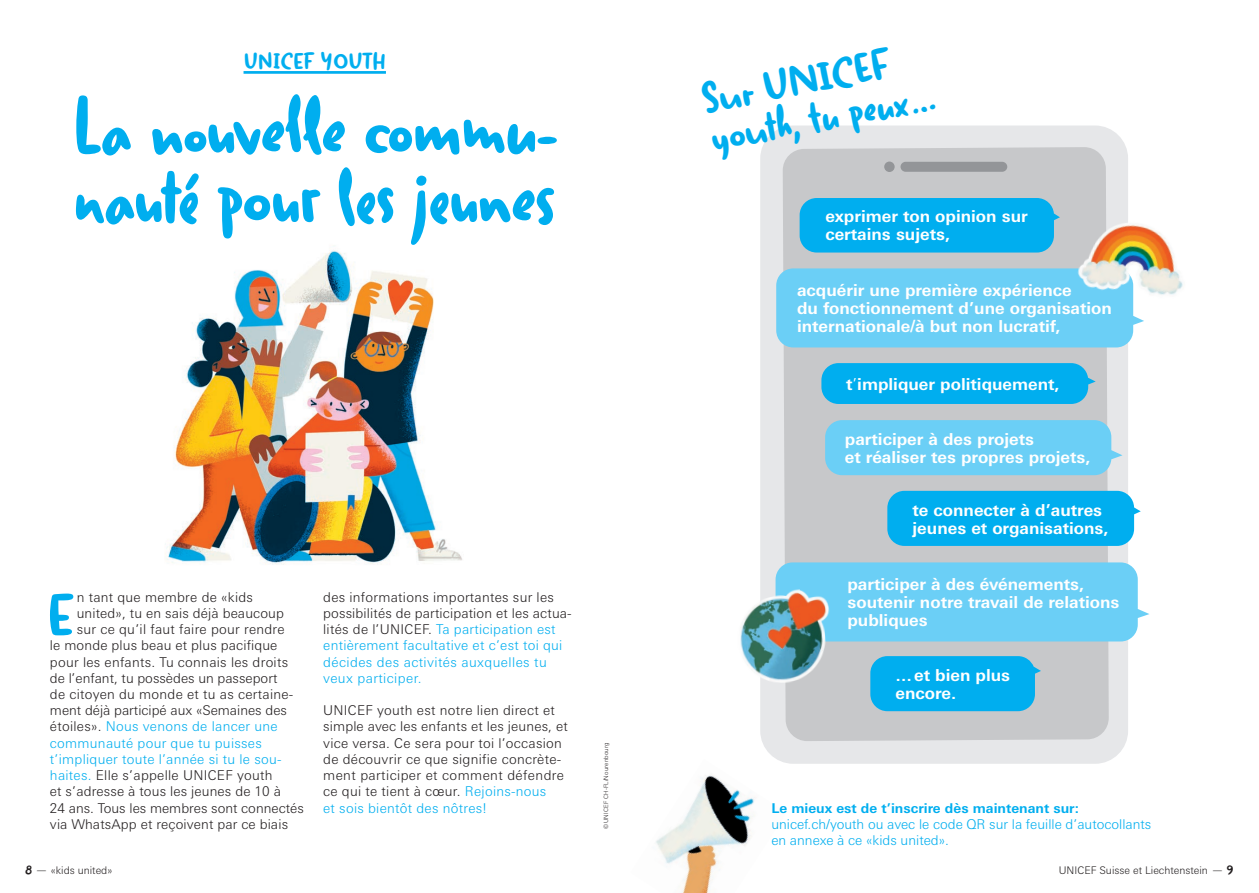
<style>
.page{position:relative;width:1259px;height:893px;background:#fff}
.page>*{position:absolute;margin:0;border:0;box-sizing:border-box;transform-origin:0 0}
.t1{font:700 76.5px/69px "Duffy Script";letter-spacing:-.01em;color:#00aeef}
.t2{font:700 58.65px "Duffy Script";color:#00aeef}
.t3{font:700 42px/39.2px "Duffy Script";color:#00aeef}
.t4{font:700 22.5px "Duffy Script";letter-spacing:-.005em;color:#00aeef}
.t5{font:700 16.5px/18px "Univers Next Pro";color:#fff}
.t6{font:300 13.5px/16.2px "Univers Next Pro";letter-spacing:.02em;color:#231f20}
.t7{font:300 13.5px/16.2px "Univers Next Pro";letter-spacing:.02em;color:#00aeef}
.t8{font:300 13.5px "Univers Next Pro";color:#231f20}
.t9{font:300 13.5px/16.2px "Univers Next Pro";color:#00aeef}
.t10{font:700 13.5px "Univers Next Pro";color:#00aeef}
.t11{font:300 10.5px "Univers Next Pro";color:#231f20}
.t12{font:300 6px "Univers Next Pro";letter-spacing:.02em;color:#231f20}
.s1{color:#231f20}
.s2{color:#00aeef}
.s3{font-weight:300}
.s4{font-family:"Duffy Script";font-weight:700;font-size:12px}
.s5{font-size:12px}
</style>
<div class="page">
<img style="left:166px;top:250px;width:296px;height:315px">
<img style="left:656px;top:775px;width:99px;height:118px">
<hr style="left:243px;top:71px;width:143px;height:3px;background:#00aeef">
<div style="left:760px;top:126px;width:368px;height:638px;background:#e6e7e9;border-radius:33px"></div>
<div style="left:783px;top:147px;width:325px;height:594px;background:#c7c8ca"></div>
<div style="left:900px;top:162px;width:107px;height:10px;background:#939598;border-radius:5px"></div>
<div style="left:884px;top:162px;width:10px;height:10px;background:#939598;border-radius:50%"></div>
<div style="left:887px;top:491px;width:247px;height:55px;background:#00aeef;border-radius:17px"></div>
<svg style="left:821px;top:363px;width:274px;height:41px;background:#09afed"></svg>
<div style="left:799px;top:198px;width:255px;height:55px;background:#00aeef;border-radius:17px"></div>
<div style="left:775px;top:562px;width:374px;height:79px;background:#6bcff6"></div>
<div style="left:825px;top:420px;width:286px;height:55px;background:#6bcff6;border-radius:17px"></div>
<div style="left:776px;top:268px;width:368px;height:79px;background:#6bcff6"></div>
<svg style="left:870px;top:656px;width:171px;height:55px;background:#0cafec"></svg>
<img style="left:1072px;top:209px;width:111px;height:102px">
<img style="left:740px;top:587px;width:96px;height:104px">
<h3 class="t4" style="left:243px;top:46px;width:144px">UNICEF YOUTH</h3>
<h1 class="t1" style="left:72px;top:92px;width:487px">La nouvelle commu&shy;nauté pour les jeunes</h1>
<h2 class="t2" style="left:47px;top:576px;width:29px">E</h2>
<p class="t6" style="left:77px;top:589px;width:178px">n tant que membre de «kids</p>
<p class="t6" style="left:77px;top:605px;width:209px">united», tu en sais déjà beaucoup</p>
<p class="t6" style="left:77px;top:621px;width:209px">sur ce qu’il faut faire pour rendre</p>
<p class="t6" style="left:50px;top:637px;width:229px">le monde plus beau et plus pacifique</p>
<p class="t6" style="left:50px;top:654px;width:240px">pour les enfants. Tu connais les droits</p>
<p class="t8" style="left:50px;top:670px;width:229px">de l’enfant, tu possèdes un passeport</p>
<p class="t6" style="left:50px;top:686px;width:245px">de citoyen du monde et tu as certaine-</p>
<p class="t8" style="left:50px;top:703px;width:238px">ment déjà participé aux «Semaines des</p>
<p class="t7" style="left:50px;top:718px;width:229px"><span class="s1">étoiles».</span> Nous venons de lancer une</p>
<p class="t7" style="left:50px;top:735px;width:213px">communauté pour que tu puisses</p>
<p class="t7" style="left:50px;top:751px;width:233px">t’impliquer toute l’année si tu le sou-</p>
<p class="t6" style="left:50px;top:767px;width:224px"><span class="s2">haites.</span> Elle s’appelle UNICEF youth</p>
<p class="t6" style="left:50px;top:783px;width:232px">et s’adresse à tous les jeunes de 10 à</p>
<p class="t8" style="left:50px;top:800px;width:255px">24 ans. Tous les membres sont connectés</p>
<p class="t6" style="left:50px;top:816px;width:240px">via WhatsApp et reçoivent par ce biais</p>
<p class="t7" style="left:323px;top:589px;width:250px"><span class="s1">des informations importantes sur les possibilités de participation et les actua&shy;lités de l’UNICEF.</span> Ta participation est entièrement facultative et c’est toi qui décides des activités auxquelles tu veux participer.</p>
<p class="t6" style="left:323px;top:702px;width:246px">UNICEF youth est notre lien direct et simple avec les enfants et les jeunes, et vice versa. Ce sera pour toi l’occasion de découvrir ce que signifie concrète&shy;ment participer et comment défendre ce qui te tient à cœur. <span class="s2">Rejoins-nous<br>et sois bientôt des nôtres!</span></p>
<p class="t12" style="left:602px;top:829px;width:88px;rotate:-90deg">© UNICEF CH-FL/Nourenbourg</p>
<h3 class="t3" style="left:698px;top:80px;width:232px;rotate:-11deg">Sur UNICEF youth, tu peux…</h3>
<p class="t5" style="left:825px;top:207px;width:204px">exprimer ton opinion sur certains sujets,</p>
<p class="t5" style="left:797px;top:281px;width:316px">acquérir une première expérience<br>du fonctionnement d’une organisation internationale/à but non lucratif,</p>
<p class="t5" style="left:846px;top:375px;width:215px">t<span class="s3">’</span>impliquer politiquement,</p>
<p class="t5" style="left:845px;top:430px;width:247px">participer à des projets<br>et réaliser tes propres projets,</p>
<p class="t5" style="left:912px;top:501px;width:198px">te connecter à d’autres jeunes et organisations,</p>
<p class="t5" style="left:847px;top:575px;width:274px">participer à des événements, soutenir notre travail de relations publiques</p>
<p class="t5" style="left:895px;top:666px;width:116px">…et bien plus encore.</p>
<p class="t10" style="left:771px;top:800px;width:309px">Le mieux est de t’inscrire dès maintenant sur:</p>
<p class="t9" style="left:771px;top:816px;width:381px">unicef.ch/youth ou avec le code QR sur la feuille d’autocollants en annexe à ce «kids united».</p>
<p class="t11" style="left:26px;top:864px;width:88px"><span class="s4">8</span> <span class="s5">—</span> «kids united»</p>
<p class="t11" style="left:1058px;top:864px;width:176px">UNICEF Suisse et Liechtenstein <span class="s5">—</span> <span class="s4">9</span></p>
</div>
